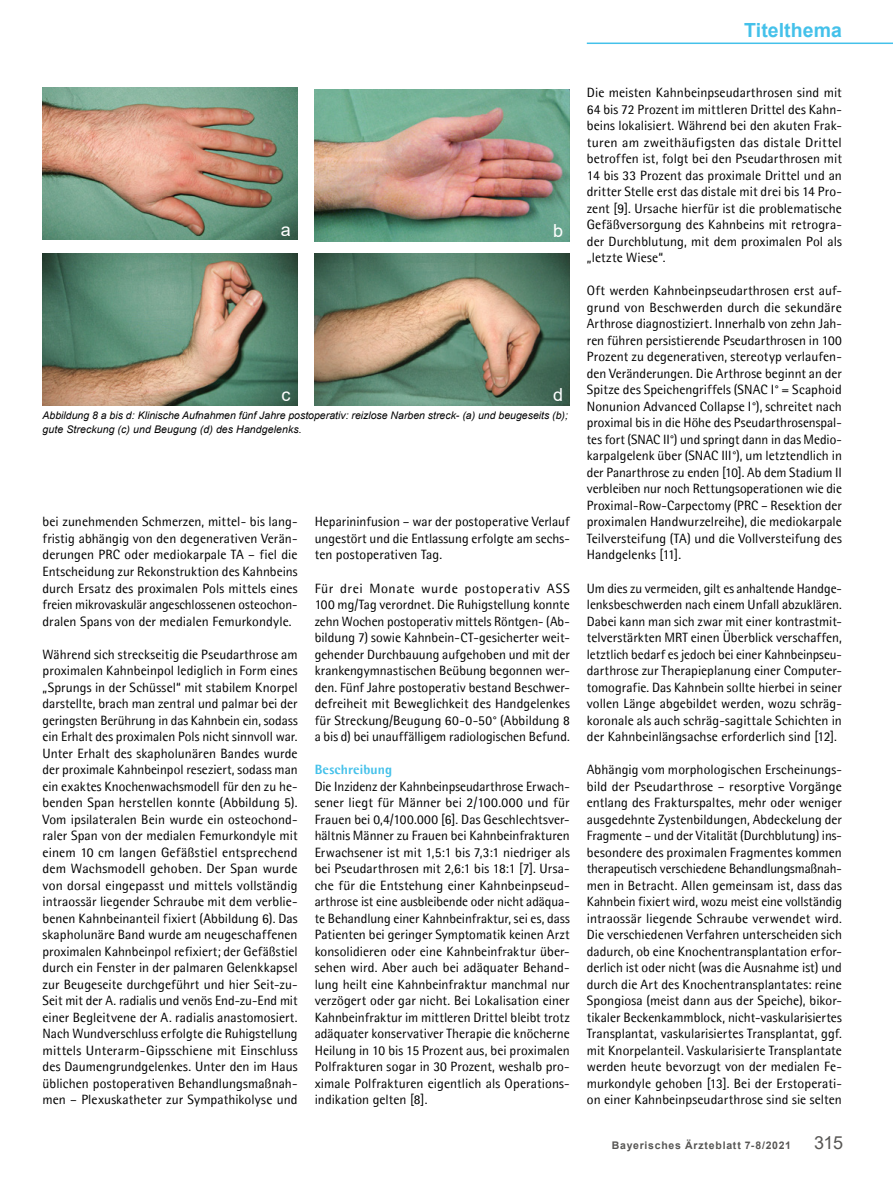
<style>
.page{position:relative;width:893px;height:1191px;background:#fff}
.page>*{position:absolute;margin:0;border:0;box-sizing:border-box;transform-origin:0 0}
.t1{font:700 19.5px "Arial";letter-spacing:.005em;color:#44c1ea}
.t2{font:18px "Arial";color:#fff}
.t3{font:18px "Arial";color:#575654}
.t4{font:13.5px/16.5px "Agfa Rotis Semisans";letter-spacing:.005em;color:#000;text-align:justify}
.t5{font:800 13.5px "Agfa Rotis Semisans";letter-spacing:.01em;color:#44c1ea}
.t6{font:italic 10.5px/13.5px "Arial";color:#000}
.t7{font:700 10.5px "Arial";letter-spacing:.07em;color:#575654}
</style>
<div class="page">
<hr style="left:587px;top:43px;width:306px;height:1px;background:#44c1ea">
<img style="left:43px;top:88px;width:255px;height:152px">
<img style="left:315px;top:89px;width:255px;height:152px">
<img style="left:43px;top:253px;width:255px;height:152px">
<img style="left:315px;top:253px;width:255px;height:152px">
<h1 class="t1" style="left:744px;top:16px;width:99px">Titelthema</h1>
<h2 class="t2" style="left:281px;top:217px;width:12px">a</h2>
<h2 class="t2" style="left:553px;top:218px;width:12px">b</h2>
<h2 class="t2" style="left:281px;top:382px;width:10px">c</h2>
<h2 class="t2" style="left:553px;top:382px;width:12px">d</h2>
<p class="t6" style="left:43px;top:409px;width:527px">Abbildung 8 a bis d: Klinische Aufnahmen fünf Jahre postoperativ: reizlose Narben streck- (a) und beugeseits (b); gute Streckung (c) und Beugung (d) des Handgelenks.</p>
<p class="t4" style="left:43px;top:513px;width:257px">bei zunehmenden Schmerzen, mittel- bis lang&shy;fristig abhängig von den degenerativen Verän&shy;derungen PRC oder mediokarpale TA – fiel die Entscheidung zur Rekonstruktion des Kahnbeins durch Ersatz des proximalen Pols mittels eines freien mikrovaskulär angeschlossenen osteochon&shy;dralen Spans von der medialen Femurkondyle.</p>
<p class="t4" style="left:43px;top:645px;width:257px">Während sich streckseitig die Pseudarthrose am proximalen Kahnbeinpol lediglich in Form eines „Sprungs in der Schüssel“ mit stabilem Knorpel darstellte, brach man zentral und palmar bei der geringsten Berührung in das Kahnbein ein, sodass ein Erhalt des proximalen Pols nicht sinnvoll war.<br>Unter Erhalt des skapholunären Bandes wurde der proximale Kahnbeinpol reseziert, sodass man ein exaktes Knochenwachsmodell für den zu he&shy;benden Span herstellen konnte (Abbildung 5).<br>Vom ipsilateralen Bein wurde ein osteochond&shy;raler Span von der medialen Femurkondyle mit einem 10 cm langen Gefäßstiel entsprechend dem Wachsmodell gehoben. Der Span wurde von dorsal eingepasst und mittels vollständig intraossär liegender Schraube mit dem verblie&shy;benen Kahnbeinanteil fixiert (Abbildung 6). Das skapholunäre Band wurde am neugeschaffenen proximalen Kahnbeinpol refixiert; der Gefäßstiel durch ein Fenster in der palmaren Gelenkkapsel zur Beugeseite durchgeführt und hier Seit-zu-Seit mit der A. radialis und venös End-zu-End mit einer Begleitvene der A. radialis anastomosiert.<br>Nach Wundverschluss erfolgte die Ruhigstellung mittels Unterarm-Gipsschiene mit Einschluss des Daumengrundgelenkes. Unter den im Haus üblichen postoperativen Behandlungsmaßnah&shy;men – Plexuskatheter zur Sympathikolyse und</p>
<p class="t4" style="left:315px;top:513px;width:257px">Heparininfusion – war der postoperative Verlauf ungestört und die Entlassung erfolgte am sechs&shy;ten postoperativen Tag.</p>
<p class="t4" style="left:315px;top:579px;width:257px">Für drei Monate wurde postoperativ ASS 100 mg/Tag verordnet. Die Ruhigstellung konnte zehn Wochen postoperativ mittels Röntgen- (Ab&shy;bildung 7) sowie Kahnbein-CT-gesicherter weit&shy;gehender Durchbauung aufgehoben und mit der krankengymnastischen Beübung begonnen wer&shy;den. Fünf Jahre postoperativ bestand Beschwer&shy;defreiheit mit Beweglichkeit des Handgelenkes für Streckung/Beugung 60-0-50° (Abbildung 8 a bis d) bei unauffälligem radiologischen Befund.</p>
<p class="t5" style="left:315px;top:761px;width:79px">Beschreibung</p>
<p class="t4" style="left:315px;top:777px;width:257px">Die Inzidenz der Kahnbeinpseudarthrose Erwach&shy;sener liegt für Männer bei 2/100.000 und für Frauen bei 0,4/100.000 [6]. Das Geschlechtsver&shy;hältnis Männer zu Frauen bei Kahnbeinfrakturen Erwachsener ist mit 1,5:1 bis 7,3:1 niedriger als bei Pseudarthrosen mit 2,6:1 bis 18:1 [7]. Ursa&shy;che für die Entstehung einer Kahnbeinpseud&shy;arthrose ist eine ausbleibende oder nicht adäqua&shy;te Behandlung einer Kahnbeinfraktur, sei es, dass Patienten bei geringer Symptomatik keinen Arzt konsolidieren oder eine Kahnbeinfraktur über&shy;sehen wird. Aber auch bei adäquater Behand&shy;lung heilt eine Kahnbeinfraktur manchmal nur verzögert oder gar nicht. Bei Lokalisation einer Kahnbeinfraktur im mittleren Drittel bleibt trotz adäquater konservativer Therapie die knöcherne Heilung in 10 bis 15 Prozent aus, bei proximalen Polfrakturen sogar in 30 Prozent, weshalb pro&shy;ximale Polfrakturen eigentlich als Operations&shy;indikation gelten [8].</p>
<p class="t4" style="left:587px;top:84px;width:257px">Die meisten Kahnbeinpseudarthrosen sind mit 64 bis 72 Prozent im mittleren Drittel des Kahn&shy;beins lokalisiert. Während bei den akuten Frak&shy;turen am zweithäufigsten das distale Drittel betroffen ist, folgt bei den Pseudarthrosen mit 14 bis 33 Prozent das proximale Drittel und an dritter Stelle erst das distale mit drei bis 14 Pro&shy;zent [9]. Ursache hierfür ist die problematische Gefäßversorgung des Kahnbeins mit retrogra&shy;der Durchblutung, mit dem proximalen Pol als „letzte Wiese“.</p>
<p class="t4" style="left:587px;top:282px;width:257px">Oft werden Kahnbeinpseudarthrosen erst auf&shy;grund von Beschwerden durch die sekundäre Arthrose diagnostiziert. Innerhalb von zehn Jah&shy;ren führen persistierende Pseudarthrosen in 100<br>Prozent zu degenerativen, stereotyp verlaufen&shy;den Veränderungen. Die Arthrose beginnt an der Spitze des Speichengriffels (SNAC I° = Scaphoid Nonunion Advanced Collapse I°), schreitet nach proximal bis in die Höhe des Pseudarthrosenspal&shy;tes fort (SNAC II°) und springt dann in das Medio&shy;karpalgelenk über (SNAC III°), um letztendlich in der Panarthrose zu enden [10]. Ab dem Stadium II verbleiben nur noch Rettungsoperationen wie die Proximal-Row-Carpectomy (PRC – Resektion der proximalen Handwurzelreihe), die mediokarpale Teilversteifung (TA) und die Vollversteifung des Handgelenks [11].</p>
<p class="t4" style="left:587px;top:579px;width:257px">Um dies zu vermeiden, gilt es anhaltende Handge&shy;lenksbeschwerden nach einem Unfall abzuklären.<br>Dabei kann man sich zwar mit einer kontrastmit&shy;telverstärkten MRT einen Überblick verschaffen, letztlich bedarf es jedoch bei einer Kahnbeinpseu&shy;darthrose zur Therapieplanung einer Computer&shy;tomografie. Das Kahnbein sollte hierbei in seiner vollen Länge abgebildet werden, wozu schräg&shy;koronale als auch schräg-sagittale Schichten in der Kahnbeinlängsachse erforderlich sind [12].</p>
<p class="t4" style="left:587px;top:761px;width:257px">Abhängig vom morphologischen Erscheinungs&shy;bild der Pseudarthrose – resorptive Vorgänge entlang des Frakturspaltes, mehr oder weniger ausgedehnte Zystenbildungen, Abdeckelung der Fragmente – und der Vitalität (Durchblutung) ins&shy;besondere des proximalen Fragmentes kommen therapeutisch verschiedene Behandlungsmaßnah&shy;men in Betracht. Allen gemeinsam ist, dass das Kahnbein fixiert wird, wozu meist eine vollständig intraossär liegende Schraube verwendet wird.<br>Die verschiedenen Verfahren unterscheiden sich dadurch, ob eine Knochentransplantation erfor&shy;derlich ist oder nicht (was die Ausnahme ist) und durch die Art des Knochentransplantates: reine Spongiosa (meist dann aus der Speiche), bikor&shy;tikaler Beckenkammblock, nicht-vaskularisiertes Transplantat, vaskularisiertes Transplantat, ggf. mit Knorpelanteil. Vaskularisierte Transplantate werden heute bevorzugt von der medialen Fe&shy;murkondyle gehoben [13]. Bei der Erstoperati&shy;on einer Kahnbeinpseudarthrose sind sie selten</p>
<p class="t7" style="left:612px;top:1137px;width:181px">Bayerisches Ärzteblatt 7-8/2021</p>
<h2 class="t3" style="left:814px;top:1130px;width:31px">315</h2>
</div>
